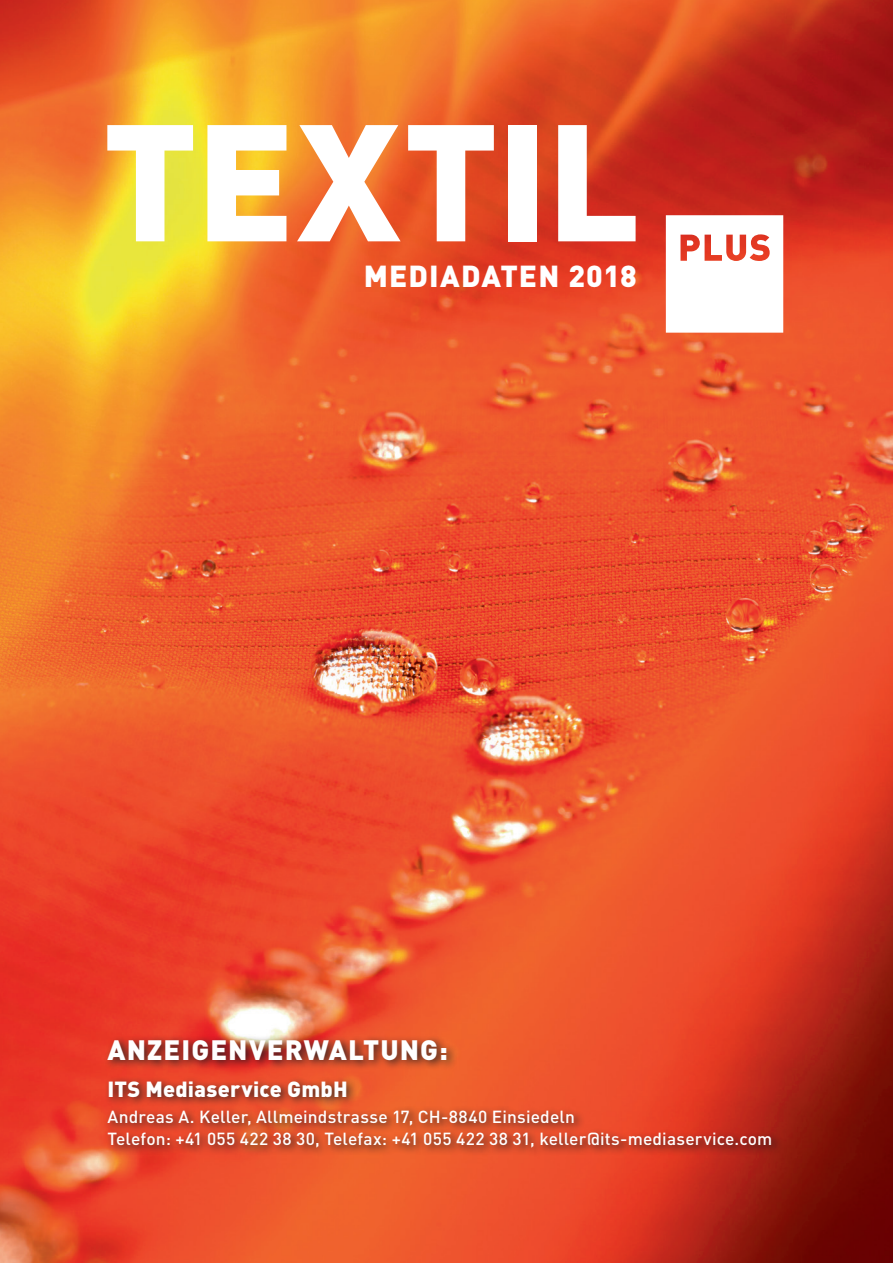
<style>
.page{position:relative;width:893px;height:1263px;background:#fff}
.page>*{position:absolute;margin:0;border:0;box-sizing:border-box;transform-origin:0 0}
.t1{font:900 30px "FFDIN";letter-spacing:.035em;color:#fff}
.t2{font:900 27.75px "FFDIN";letter-spacing:.04em;color:#fff}
.t3{font:900 21.6px "FFDIN";letter-spacing:.01em;color:#fff}
.t4{font:500 17.25px/22.8px "FFDIN";letter-spacing:.01em;color:#fff}
</style>
<div class="page">
<img style="left:0;top:0;width:893px;height:1263px">
<svg style="left:107px;top:86px;width:294px;height:155px"></svg>
<svg style="left:408px;top:125px;width:86px;height:116px"></svg>
<div style="left:508px;top:125px;width:29px;height:116px;background:#fff"></div>
<svg style="left:558px;top:125px;width:78px;height:116px"></svg>
<svg style="left:666px;top:215px;width:117px;height:118px"></svg>
<div style="left:104px;top:1034px;width:679px;height:123px;background:#231f20;opacity:.9"></div>
<h1 class="t1" style="left:364px;top:256px;width:274px">MEDIADATEN 2018</h1>
<h2 class="t2" style="left:107px;top:1032px;width:342px">ANZEIGENVERWALTUNG:</h2>
<p class="t3" style="left:107px;top:1075px;width:242px">ITS Mediaservice GmbH</p>
<p class="t4" style="left:107px;top:1104px;width:667px">Andreas A. Keller, Allmeindstrasse 17, CH-8840 Einsiedeln<br>Telefon: +41 055 422 38 30, Telefax: +41 055 422 38 31, keller@its-mediaservice.com</p>
</div>
